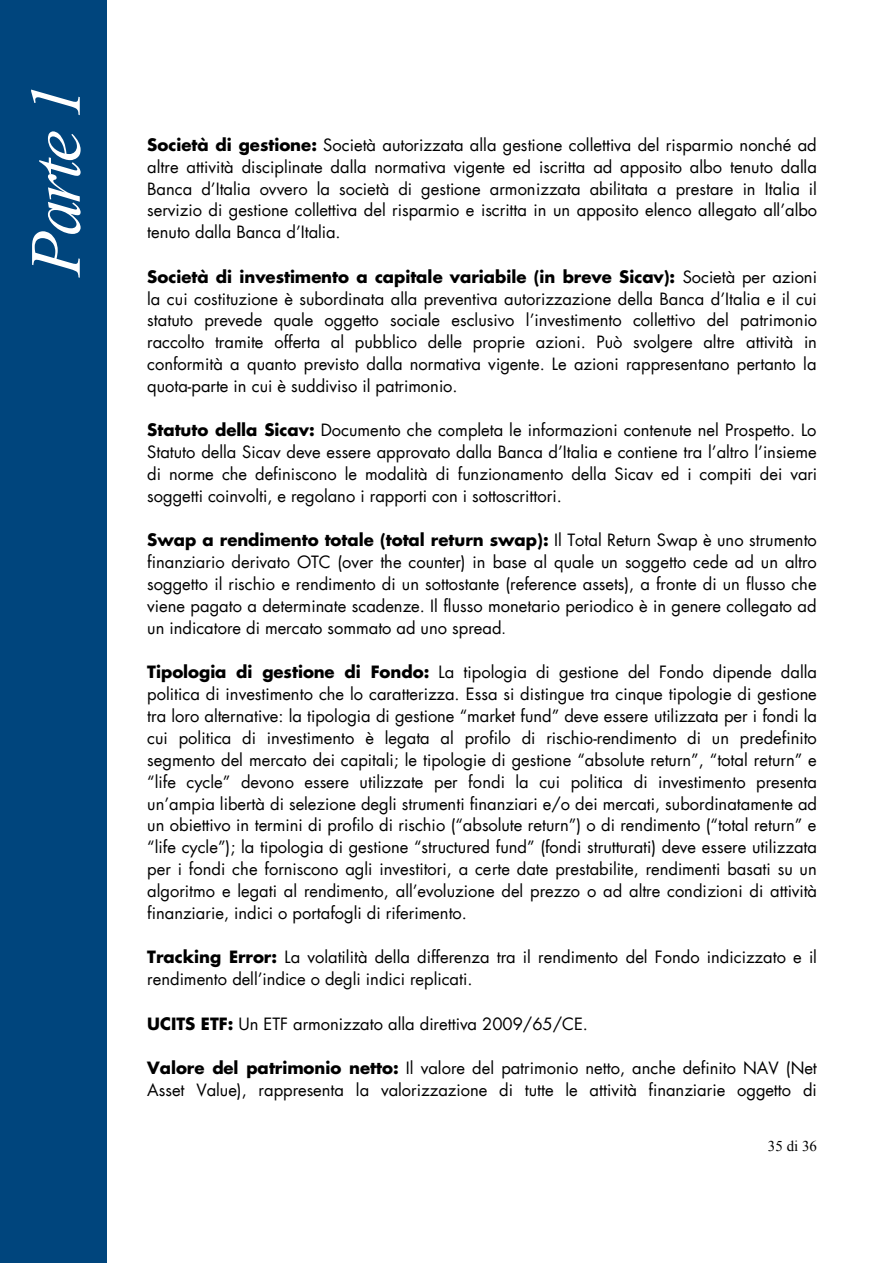
<style>
.page{position:relative;width:893px;height:1263px;background:#fff}
.page>*{position:absolute;margin:0;border:0;box-sizing:border-box;transform-origin:0 0}
.t1{font:italic 72px "Times New Roman";color:#fff}
.t2{font:16.5px/21.9px "Futura LT";color:#000;text-align:justify}
.t3{font:15px "Times New Roman";color:#000}
.s1{font-weight:700}
.s2{font-family:"Arial Narrow"}
</style>
<div class="page">
<div style="left:0;top:0;width:106px;height:1263px;background:#00457d"></div>
<h1 class="t1" style="left:6px;top:276px;width:194px;rotate:-90deg">Parte 1</h1>
<p class="t2" style="left:147px;top:134px;width:671px"><span class="s1">Società di gestione:</span> Società autorizzata alla gestione collettiva del risparmio nonché ad altre attività disciplinate dalla normativa vigente ed iscritta ad apposito albo tenuto dalla Banca d’Italia ovvero la società di gestione armonizzata abilitata a prestare in Italia il servizio di gestione collettiva del risparmio e iscritta in un apposito elenco allegato all’albo tenuto dalla Banca d’Italia.</p>
<p class="t2" style="left:147px;top:266px;width:671px"><span class="s1">Società di investimento a capitale variabile (in breve Sicav):</span> Società per azioni la cui costituzione è subordinata alla preventiva autorizzazione della Banca d’Italia e il cui statuto prevede quale oggetto sociale esclusivo l’investimento collettivo del patrimonio raccolto tramite offerta al pubblico delle proprie azioni. Può svolgere altre attività in conformità a quanto previsto dalla normativa vigente. Le azioni rappresentano pertanto la quota-parte in cui è suddiviso il patrimonio.</p>
<p class="t2" style="left:147px;top:419px;width:671px"><span class="s1">Statuto della Sicav:</span> Documento che completa le informazioni contenute nel Prospetto. Lo Statuto della Sicav deve essere approvato dalla Banca d’Italia e contiene tra l’altro l’insieme di norme che definiscono le modalità di funzionamento della Sicav ed i compiti dei vari soggetti coinvolti, e regolano i rapporti con i sottoscrittori.</p>
<p class="t2" style="left:147px;top:529px;width:671px"><span class="s1">Swap a rendimento totale (total return swap):</span> Il Total Return Swap è uno strumento finanziario derivato OTC (over the counter) in base al quale un soggetto cede ad un altro soggetto il rischio e rendimento di un sottostante (reference assets), a fronte di un flusso che viene pagato a determinate scadenze. Il flusso monetario periodico è in genere collegato ad un indicatore di mercato sommato ad uno spread<span class="s2">.</span></p>
<p class="t2" style="left:147px;top:661px;width:671px"><span class="s1">Tipologia di gestione di Fondo:</span> La tipologia di gestione del Fondo dipende dalla politica di investimento che lo caratterizza. Essa si distingue tra cinque tipologie di gestione tra loro alternative: la tipologia di gestione “market fund” deve essere utilizzata per i fondi la cui politica di investimento è legata al profilo di rischio-rendimento di un predefinito segmento del mercato dei capitali; le tipologie di gestione “absolute return”, “total return” e “life cycle” devono essere utilizzate per fondi la cui politica di investimento presenta un’ampia libertà di selezione degli strumenti finanziari e/o dei mercati, subordinatamente ad un obiettivo in termini di profilo di rischio (“absolute return”) o di rendimento (“total return” e “life cycle”); la tipologia di gestione “structured fund” (fondi strutturati) deve essere utilizzata per i fondi che forniscono agli investitori, a certe date prestabilite, rendimenti basati su un algoritmo e legati al rendimento, all’evoluzione del prezzo o ad altre condizioni di attività finanziarie, indici o portafogli di riferimento.</p>
<p class="t2" style="left:147px;top:946px;width:671px"><span class="s1">Tracking Error:</span> La volatilità della differenza tra il rendimento del Fondo indicizzato e il rendimento dell’indice o degli indici replicati.</p>
<p class="t2" style="left:147px;top:1013px;width:442px"><span class="s1">UCITS ETF:</span> Un ETF armonizzato alla direttiva 2009/65/CE.</p>
<p class="t2" style="left:147px;top:1057px;width:671px"><span class="s1">Valore del patrimonio netto:</span> Il valore del patrimonio netto, anche definito NAV (Net<br>Asset Value), rappresenta la valorizzazione di tutte le attività finanziarie oggetto di</p>
<p class="t3" style="left:768px;top:1136px;width:51px">35 di 36</p>
</div>
